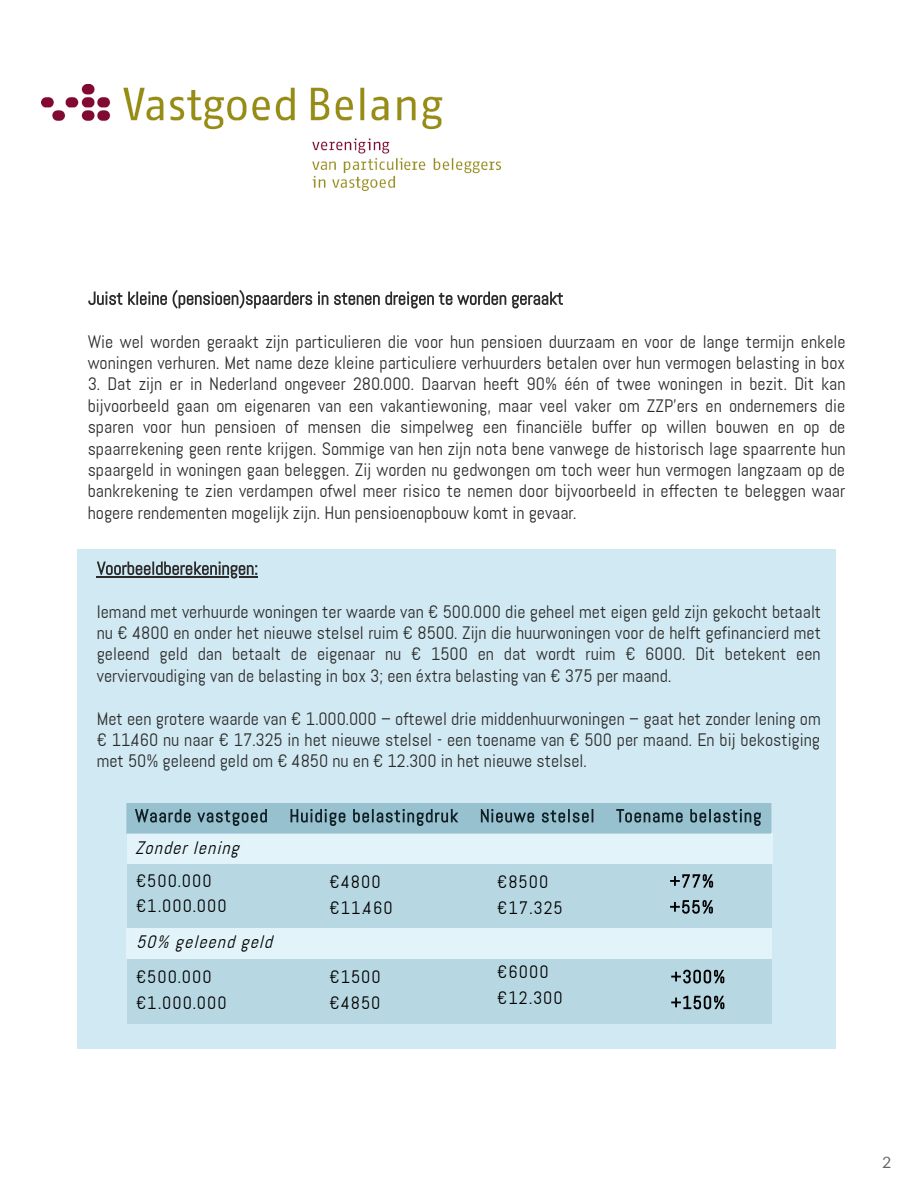
<style>
.page{position:relative;width:918px;height:1188px;background:#fff}
.page>*{position:absolute;margin:0;border:0;box-sizing:border-box;transform-origin:0 0}
.t1{font:18px/21.3px "Abel";color:#2b2b2b;text-align:justify}
.t2{font:18px/25.8px "Abel";letter-spacing:.06em;color:#000}
.t3{font:italic 18px "Abel";color:#000}
.t4{font:15.75px "Lato";color:#666}
</style>
<div class="page">
<svg style="left:88px;top:290px;width:475px;height:19px"></svg>
<svg style="left:78px;top:549px;width:758px;height:500px;background:#cae4ed"></svg>
<div style="left:126px;top:928px;width:646px;height:31px;background:#e2f3f9"></div>
<div style="left:127px;top:834px;width:646px;height:30px;background:#e2f3f9"></div>
<hr style="left:97px;top:576px;width:161px;height:1px;background:#2b2b2b">
<svg style="left:97px;top:562px;width:160px;height:16px;background:#859297"></svg>
<svg style="left:670px;top:874px;width:43px;height:14px"></svg>
<svg style="left:670px;top:900px;width:43px;height:14px"></svg>
<svg style="left:671px;top:970px;width:53px;height:13px"></svg>
<svg style="left:671px;top:996px;width:53px;height:13px"></svg>
<svg style="left:126px;top:803px;width:645px;height:31px;background:#86acb9"></svg>
<img style="left:42px;top:84px;width:459px;height:106px">
<p class="t1" style="left:88px;top:331px;width:759px">Wie wel worden geraakt zijn particulieren die voor hun pensioen duurzaam en voor de lange termijn enkele woningen verhuren. Met name deze kleine particuliere verhuurders betalen over hun vermogen belasting in box</p>
<p class="t1" style="left:88px;top:374px;width:760px">3. Dat zijn er in Nederland ongeveer 280.000. Daarvan heeft 90% één of twee woningen in bezit. Dit kan bijvoorbeeld gaan om eigenaren van een vakantiewoning, maar veel vaker om ZZP’ers en ondernemers die sparen voor hun pensioen of mensen die simpelweg een financiële buffer op willen bouwen en op de spaarrekening geen rente krijgen. Sommige van hen zijn nota bene vanwege de historisch lage spaarrente hun spaargeld in woningen gaan beleggen. Zij worden nu gedwongen om toch weer hun vermogen langzaam op de bankrekening te zien verdampen ofwel meer risico te nemen door bijvoorbeeld in effecten te beleggen waar hogere rendementen mogelijk zijn. Hun pensioenopbouw komt in gevaar.</p>
<p class="t1" style="left:97px;top:601px;width:726px">Iemand met verhuurde woningen ter waarde van € 500.000 die geheel met eigen geld zijn gekocht betaalt nu € 4800 en onder het nieuwe stelsel ruim € 8500. Zijn die huurwoningen voor de helft gefinancierd met geleend geld dan betaalt de eigenaar nu € 1500 en dat wordt ruim € 6000. Dit betekent een verviervoudiging van de belasting in box 3; een éxtra belasting van € 375 per maand.</p>
<p class="t1" style="left:97px;top:708px;width:726px">Met een grotere waarde van € 1.000.000 – oftewel drie middenhuurwoningen – gaat het zonder lening om € 11.460 nu naar € 17.325 in het nieuwe stelsel - een toename van € 500 per maand. En bij bekostiging met 50% geleend geld om € 4850 nu en € 12.300 in het nieuwe stelsel.</p>
<p class="t3" style="left:135px;top:836px;width:110px">Zonder lening</p>
<p class="t2" style="left:136px;top:868px;width:92px">€500.000 €1.000.000</p>
<p class="t3" style="left:136px;top:931px;width:142px">50% geleend geld</p>
<p class="t2" style="left:136px;top:964px;width:92px">€500.000 €1.000.000</p>
<p class="t2" style="left:330px;top:869px;width:65px">€4800 €11.460</p>
<p class="t2" style="left:330px;top:964px;width:53px">€1500 €4850</p>
<p class="t2" style="left:497px;top:869px;width:67px">€8500 €17.325</p>
<p class="t2" style="left:497px;top:959px;width:67px">€6000 €12.300</p>
<p class="t4" style="left:882px;top:1153px;width:11px">2</p>
</div>
